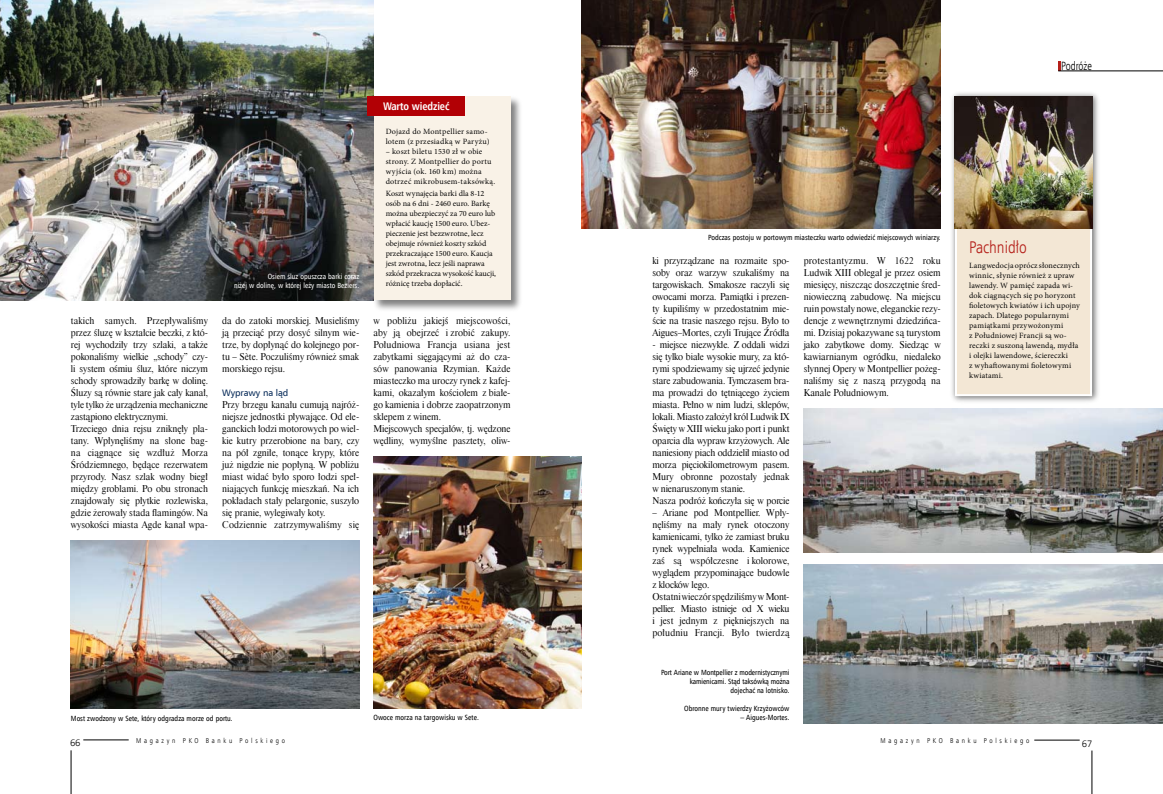
<style>
.page{position:relative;width:1163px;height:794px;background:#fff}
.page>*{position:absolute;margin:0;border:0;box-sizing:border-box;transform-origin:0 0}
.t1{font:17px "Humnst 777 Lt Cn EU";color:#b5201a}
.t2{font:12px "Humnst 777 Lt Cn EU";color:#000;scale:.9 1}
.t3{font:700 11px "Humnst 777 Cn EU";letter-spacing:-.01em;color:#fff}
.t4{font:9.4px/12px "Dutch 801 Hd EU";color:#000}
.t5{font:9.4px "Humnst 777 EU";letter-spacing:-.01em;color:#092c5a}
.t6{font:9.4px "Humnst 777 Lt EU";color:#000}
.t7{font:8px/10px "Minion Pro";letter-spacing:.01em;color:#000}
.t8{font:7.5px/9px "Humnst 777 Cn EU";color:#000;text-align:right}
.t9{font:7.5px/9px "Humnst 777 Cn EU";color:#fff;text-align:right}
.t10{font:7px "Humnst 777 Lt Cn EU";letter-spacing:.39em;color:#000}
</style>
<div class="page">
<hr style="left:71px;top:750px;width:1px;height:44px;background:#000">
<hr style="left:83px;top:739px;width:46px;height:1px;background:#000">
<svg style="left:1058px;top:61px;width:2px;height:10px"></svg>
<hr style="left:1058px;top:71px;width:104px;height:1px;background:#000">
<div style="left:949px;top:91px;width:151px;height:314px;background:#000;opacity:.6"></div>
<div style="left:955px;top:97px;width:135px;height:298px;background:#f3e7d5"></div>
<div style="left:954px;top:96px;width:137px;height:300px;border:2px solid #fff"></div>
<img style="left:954px;top:96px;width:137px;height:132px">
<div style="left:373px;top:95px;width:149px;height:218px;background:#000;opacity:.5"></div>
<div style="left:374px;top:96px;width:136px;height:204px;background:#f9f2e7"></div>
<img style="left:581px;top:0;width:359px;height:228px">
<img style="left:0;top:0;width:373px;height:300px">
<div style="left:367px;top:96px;width:97px;height:20px;background:#b20005"></div>
<hr style="left:1091px;top:750px;width:1px;height:44px;background:#000">
<hr style="left:1034px;top:740px;width:45px;height:1px;background:#000">
<img style="left:803px;top:408px;width:359px;height:144px">
<img style="left:803px;top:564px;width:359px;height:159px">
<img style="left:373px;top:456px;width:208px;height:252px">
<img style="left:71px;top:540px;width:288px;height:168px">
<p class="t9" style="left:234px;top:272px;width:127px">Osiem śluz opuszcza barki coraz<br>niżej w dolinę, w której leży miasto Beziers.</p>
<p class="t4" style="left:71px;top:315px;width:139px">takich samych. Przepływaliśmy przez śluzę w kształcie beczki, z któ&shy;rej wychodziły trzy szlaki, a także pokonaliśmy wielkie „schody” czy&shy;li system ośmiu śluz, które niczym schody sprowadziły barkę w dolinę.<br>Śluzy są równie stare jak cały kanał, tyle tylko że urządzenia mechaniczne zastąpiono elektrycznymi.<br>Trzeciego dnia rejsu zniknęły pla&shy;tany. Wpłynęliśmy na słone bag&shy;na ciągnące się wzdłuż Morza Śródziemnego, będące rezerwatem przyrody. Nasz szlak wodny biegł między groblami. Po obu stronach znajdowały się płytkie rozlewiska, gdzie żerowały stada flamingów. Na wysokości miasta Agde kanał wpa-</p>
<p class="t4" style="left:222px;top:315px;width:139px;text-align:justify">da do zatoki morskiej. Musieliśmy ją przeciąć przy dosyć silnym wie&shy;trze, by dopłynąć do kolejnego por&shy;tu – Sète. Poczuliśmy również smak morskiego rejsu.</p>
<p class="t5" style="left:222px;top:387px;width:68px">Wyprawy na ląd</p>
<p class="t4" style="left:222px;top:399px;width:139px">Przy brzegu kanału cumują najróż&shy;niejsze jednostki pływające. Od ele&shy;ganckich łodzi motorowych po wiel&shy;kie kutry przerobione na bary, czy na pół zgniłe, tonące krypy, które już nigdzie nie popłyną. W pobliżu miast widać było sporo łodzi speł&shy;niających funkcję mieszkań. Na ich pokładach stały pelargonie, suszyło się pranie, wylegiwały koty.<br>Codziennie zatrzymywaliśmy się</p>
<p class="t3" style="left:383px;top:99px;width:68px">Warto wiedzieć</p>
<p class="t7" style="left:386px;top:126px;width:105px">Dojazd do Montpellier samo&shy;lotem (z przesiadką w Paryżu)</p>
<p class="t7" style="left:386px;top:146px;width:111px">– koszt biletu 1530 zł w obie strony. Z Montpellier do portu wyjścia (ok. 160 km) można dotrzeć mikrobusem-taksówką.</p>
<p class="t7" style="left:386px;top:189px;width:112px">Koszt wynajęcia barki dla 8-12 osób na 6 dni - 2460 euro. Barkę można ubezpieczyć za 70 euro lub wpłacić kaucję 1500 euro. Ubez&shy;pieczenie jest bezzwrotne, lecz obejmuje również koszty szkód przekraczające 1500 euro. Kaucja jest zwrotna, lecz jeśli naprawa szkód przekracza wysokość kaucji, różnicę trzeba dopłacić.</p>
<p class="t4" style="left:373px;top:315px;width:139px">w pobliżu jakiejś miejscowości, aby ją obejrzeć i zrobić zakupy.<br>Południowa Francja usiana jest zabytkami sięgającymi aż do cza&shy;sów panowania Rzymian. Każde miasteczko ma uroczy rynek z kafej&shy;kami, okazałym kościołem z białe&shy;go kamienia i dobrze zaopatrzonym sklepem z winem.<br>Miejscowych specjałów, tj. wędzone wędliny, wymyślne pasztety, oliw-</p>
<p class="t8" style="left:71px;top:713px;width:163px">Most zwodzony w Sete, który odgradza morze od portu.</p>
<p class="t8" style="left:373px;top:713px;width:107px">Owoce morza na targowisku w Sete.</p>
<p class="t6" style="left:70px;top:737px;width:12px">66</p>
<p class="t10" style="left:136px;top:736px;width:150px">Magazyn PKO Banku Polskiego</p>
<p class="t2" style="left:1061px;top:59px;width:36px">Podróże</p>
<p class="t8" style="left:708px;top:232px;width:234px">Podczas postoju w portowym miasteczku warto odwiedzić miejscowych winiarzy.</p>
<p class="t4" style="left:652px;top:255px;width:139px;text-align:justify">ki przyrządzane na rozmaite spo&shy;soby oraz warzyw szukaliśmy na targowiskach. Smakosze raczyli się owocami morza. Pamiątki i prezen&shy;ty kupiliśmy w przedostatnim mie&shy;ście na trasie naszego rejsu. Było to Aigues–Mortes, czyli Trujące Źródła</p>
<p class="t4" style="left:652px;top:339px;width:139px">- miejsce niezwykłe. Z oddali widzi się tylko białe wysokie mury, za któ&shy;rymi spodziewamy się ujrzeć jedynie stare zabudowania. Tymczasem bra&shy;ma prowadzi do tętniącego życiem miasta. Pełno w nim ludzi, sklepów, lokali. Miasto założył król Ludwik IX Święty w XIII wieku jako port i punkt oparcia dla wypraw krzyżowych. Ale naniesiony piach oddzielił miasto od morza pięciokilometrowym pasem.<br>Mury obronne pozostały jednak w nienaruszonym stanie.<br>Nasza podróż kończyła się w porcie</p>
<p class="t4" style="left:652px;top:507px;width:139px">– Ariane pod Montpellier. Wpły&shy;nęliśmy na mały rynek otoczony kamienicami, tylko że zamiast bruku rynek wypełniała woda. Kamienice zaś są współczesne i kolorowe, wyglądem przypominające budowle z klocków lego.<br>Ostatni wieczór spędziliśmy w Mont&shy;pellier. Miasto istnieje od X wieku i jest jednym z piękniejszych na południu Francji. Było twierdzą</p>
<p class="t8" style="left:661px;top:668px;width:130px">Port Ariane w Montpellier z modernistycznymi kamienicami. Stąd taksówką można<br>dojechać na lotnisko.</p>
<p class="t8" style="left:684px;top:704px;width:107px">Obronne mury twierdzy Krzyżowców</p>
<p class="t8" style="left:740px;top:713px;width:50px">– Aigues-Mortes.</p>
<p class="t4" style="left:803px;top:255px;width:139px;text-align:justify">protestantyzmu. W 1622 roku Ludwik XIII oblegał je przez osiem miesięcy, niszcząc doszczętnie śred&shy;niowieczną zabudowę. Na miejscu ruin powstały nowe, eleganckie rezy&shy;dencje z wewnętrznymi dziedzińca&shy;mi. Dzisiaj pokazywane są turystom jako zabytkowe domy. Siedząc w kawiarnianym ogródku, niedaleko słynnej Opery w Montpellier pożeg&shy;naliśmy się z naszą przygodą na Kanale Południowym.</p>
<h1 class="t1" style="left:969px;top:236px;width:59px">Pachnidło</h1>
<p class="t7" style="left:969px;top:261px;width:112px">Langwedocja oprócz słonecznych winnic, słynie również z upraw lawendy. W pamięć zapada wi&shy;dok ciągnących się po horyzont fioletowych kwiatów i ich upojny zapach. Dlatego popularnymi pamiątkami przywożonymi<br>z Południowej Francji są wo&shy;reczki z suszoną lawendą, mydła i olejki lawendowe, ściereczki<br>z wyhaftowanymi fioletowymi kwiatami.</p>
<p class="t10" style="left:880px;top:736px;width:150px">Magazyn PKO Banku Polskiego</p>
<p class="t6" style="left:1081px;top:737px;width:12px">67</p>
</div>
